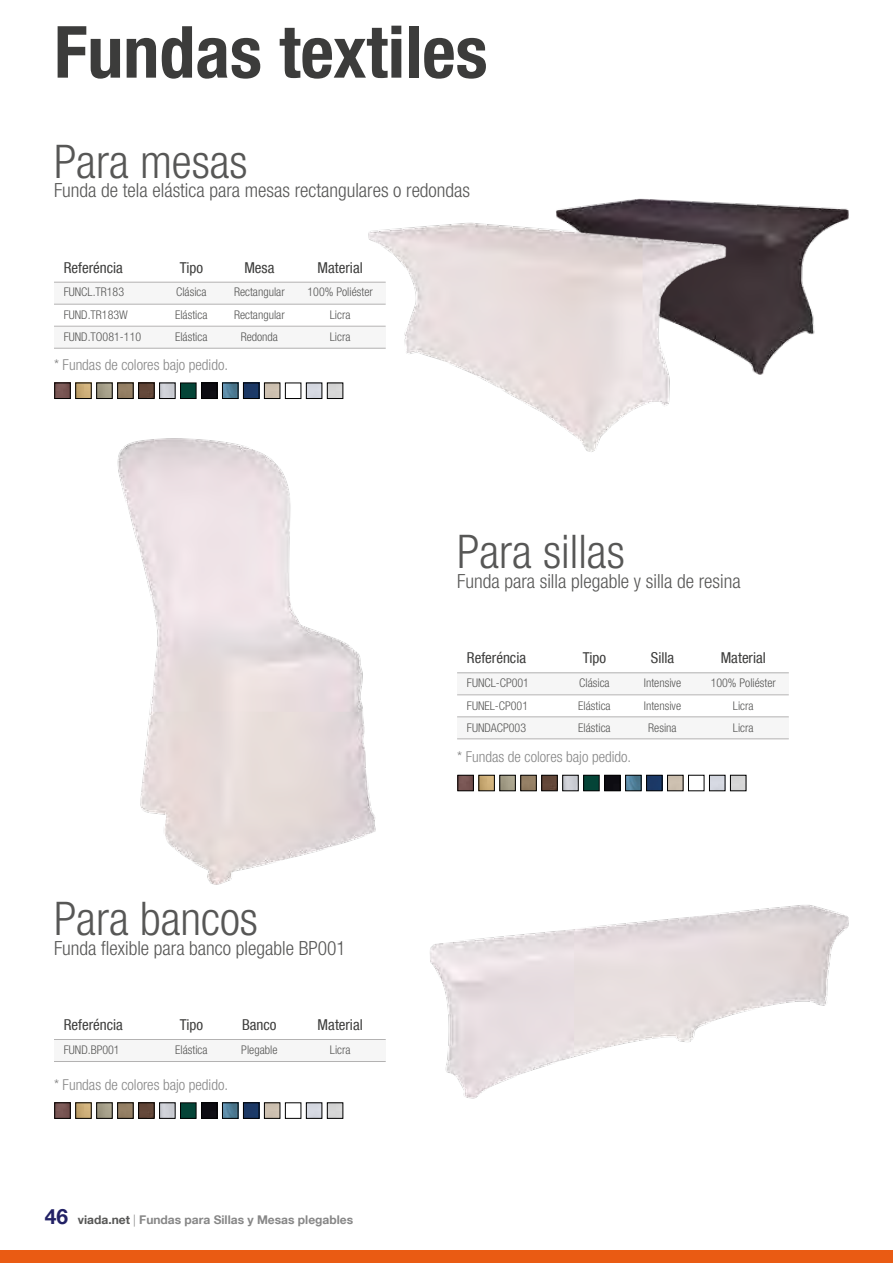
<style>
.page{position:relative;width:893px;height:1263px;background:#fff}
.page>*{position:absolute;margin:0;border:0;box-sizing:border-box;transform-origin:0 0}
.t1{font:700 condensed 72px "Helvetica Neue LT Com";color:#3c3c3b}
.t2{font:300 condensed 46.5px "Helvetica Neue LT Com";color:#575756}
.t3{font:700 21px "Helvetica Neue LT Com";color:#222165}
.t4{font:300 condensed 19.5px "Helvetica Neue LT Com";color:#575756}
.t5{font:300 condensed 15px "Helvetica Neue LT Com";color:#878787}
.t6{font:condensed 15px "Helvetica Neue LT Com";color:#3c3c3b}
.t7{font:300 condensed 12px "Helvetica Neue LT Com";color:#575756}
.t8{font:700 12px "Helvetica Neue LT Com";color:#878787}
.s1{color:#575756}
.s2{font-weight:300}
</style>
<div class="page">
<img style="left:556px;top:198px;width:293px;height:177px">
<img style="left:366px;top:219px;width:363px;height:233px">
<img style="left:117px;top:435px;width:262px;height:450px">
<img style="left:430px;top:905px;width:419px;height:194px">
<img style="left:203px;top:385px;width:12px;height:12px">
<div style="left:201px;top:383px;width:16px;height:16px;border:1px solid #000"></div>
<img style="left:56px;top:385px;width:13px;height:12px">
<div style="left:54px;top:383px;width:17px;height:16px;border:1px solid #000"></div>
<img style="left:224px;top:385px;width:12px;height:12px">
<div style="left:222px;top:383px;width:16px;height:16px;border:1px solid #000"></div>
<img style="left:77px;top:385px;width:12px;height:12px">
<div style="left:75px;top:383px;width:16px;height:16px;border:1px solid #000"></div>
<div style="left:306px;top:383px;width:16px;height:16px;border:1px solid #000"></div>
<img style="left:245px;top:385px;width:12px;height:12px">
<div style="left:243px;top:383px;width:16px;height:16px;border:1px solid #000"></div>
<div style="left:96px;top:383px;width:16px;height:16px;border:1px solid #000"></div>
<div style="left:327px;top:383px;width:16px;height:16px;border:1px solid #000"></div>
<div style="left:264px;top:383px;width:16px;height:16px;border:1px solid #000"></div>
<img style="left:119px;top:385px;width:12px;height:12px">
<div style="left:117px;top:383px;width:16px;height:16px;border:1px solid #000"></div>
<div style="left:159px;top:383px;width:16px;height:16px;border:1px solid #000"></div>
<div style="left:285px;top:383px;width:16px;height:16px;border:1px solid #000"></div>
<img style="left:140px;top:385px;width:12px;height:12px">
<div style="left:138px;top:383px;width:16px;height:16px;border:1px solid #000"></div>
<div style="left:181px;top:383px;width:15px;height:15px;background:#044437"></div>
<div style="left:180px;top:383px;width:16px;height:16px;border:1px solid #000"></div>
<img style="left:606px;top:777px;width:12px;height:12px">
<div style="left:604px;top:775px;width:16px;height:16px;border:1px solid #000"></div>
<img style="left:460px;top:777px;width:12px;height:12px">
<div style="left:458px;top:775px;width:16px;height:16px;border:1px solid #000"></div>
<img style="left:627px;top:777px;width:12px;height:12px">
<div style="left:625px;top:775px;width:16px;height:16px;border:1px solid #000"></div>
<img style="left:481px;top:777px;width:12px;height:12px">
<div style="left:479px;top:775px;width:16px;height:16px;border:1px solid #000"></div>
<div style="left:709px;top:775px;width:16px;height:16px;border:1px solid #000"></div>
<img style="left:648px;top:777px;width:12px;height:12px">
<div style="left:646px;top:775px;width:16px;height:16px;border:1px solid #000"></div>
<div style="left:500px;top:775px;width:16px;height:16px;border:1px solid #000"></div>
<div style="left:730px;top:775px;width:16px;height:16px;border:1px solid #000"></div>
<div style="left:667px;top:775px;width:16px;height:16px;border:1px solid #000"></div>
<img style="left:522px;top:777px;width:13px;height:12px">
<div style="left:520px;top:775px;width:17px;height:16px;border:1px solid #000"></div>
<div style="left:562px;top:775px;width:16px;height:16px;border:1px solid #000"></div>
<div style="left:688px;top:775px;width:16px;height:16px;border:1px solid #000"></div>
<img style="left:543px;top:777px;width:12px;height:12px">
<div style="left:541px;top:775px;width:16px;height:16px;border:1px solid #000"></div>
<div style="left:584px;top:775px;width:15px;height:16px;background:#044437"></div>
<div style="left:583px;top:775px;width:16px;height:16px;border:1px solid #000"></div>
<img style="left:203px;top:1104px;width:12px;height:12px">
<div style="left:201px;top:1102px;width:16px;height:16px;border:1px solid #000"></div>
<img style="left:56px;top:1104px;width:13px;height:12px">
<div style="left:54px;top:1102px;width:17px;height:16px;border:1px solid #000"></div>
<img style="left:224px;top:1104px;width:12px;height:12px">
<div style="left:222px;top:1102px;width:16px;height:16px;border:1px solid #000"></div>
<img style="left:77px;top:1104px;width:12px;height:12px">
<div style="left:75px;top:1102px;width:16px;height:16px;border:1px solid #000"></div>
<img style="left:245px;top:1104px;width:12px;height:12px">
<div style="left:243px;top:1102px;width:16px;height:16px;border:1px solid #000"></div>
<div style="left:96px;top:1102px;width:16px;height:16px;border:1px solid #000"></div>
<div style="left:327px;top:1102px;width:16px;height:16px;border:1px solid #000"></div>
<div style="left:264px;top:1102px;width:16px;height:16px;border:1px solid #000"></div>
<img style="left:119px;top:1104px;width:12px;height:12px">
<div style="left:117px;top:1102px;width:16px;height:16px;border:1px solid #000"></div>
<div style="left:159px;top:1102px;width:16px;height:16px;border:1px solid #000"></div>
<img style="left:140px;top:1104px;width:12px;height:12px">
<div style="left:138px;top:1102px;width:16px;height:16px;border:1px solid #000"></div>
<div style="left:181px;top:1103px;width:15px;height:15px;background:#044437"></div>
<div style="left:180px;top:1102px;width:16px;height:16px;border:1px solid #000"></div>
<div style="left:457px;top:672px;width:332px;height:67px;background:#f6f6f6"></div>
<div style="left:457px;top:695px;width:332px;height:22px;background:#fff"></div>
<hr style="left:457px;top:672px;width:332px;height:1px;background:#b3b2b2">
<hr style="left:457px;top:694px;width:332px;height:1px;background:#b3b2b2">
<hr style="left:457px;top:716px;width:332px;height:1px;background:#b3b2b2">
<hr style="left:457px;top:738px;width:332px;height:1px;background:#b3b2b2">
<div style="left:54px;top:282px;width:332px;height:67px;background:#f6f6f6"></div>
<div style="left:54px;top:304px;width:332px;height:22px;background:#fff"></div>
<hr style="left:54px;top:282px;width:332px;height:1px;background:#b3b2b2">
<hr style="left:54px;top:304px;width:332px;height:1px;background:#b3b2b2">
<hr style="left:54px;top:326px;width:332px;height:1px;background:#b3b2b2">
<hr style="left:54px;top:348px;width:332px;height:1px;background:#b3b2b2">
<div style="left:54px;top:1039px;width:332px;height:23px;background:#f6f6f6"></div>
<hr style="left:54px;top:1039px;width:332px;height:1px;background:#b3b2b2">
<hr style="left:54px;top:1061px;width:332px;height:1px;background:#b3b2b2">
<div style="left:0;top:1250px;width:893px;height:13px;background:#ea5b13"></div>
<h1 class="t1" style="left:54px;top:9px;width:435px">Fundas textiles</h1>
<h2 class="t2" style="left:54px;top:134px;width:195px">Para mesas</h2>
<h3 class="t4" style="left:54px;top:179px;width:418px">Funda de tela elástica para mesas rectangulares o redondas</h3>
<p class="t6" style="left:64px;top:258px;width:61px">Referéncia</p>
<p class="t6" style="left:180px;top:258px;width:25px">Tipo</p>
<p class="t6" style="left:244px;top:258px;width:31px">Mesa</p>
<p class="t6" style="left:318px;top:258px;width:47px">Material</p>
<p class="t7" style="left:64px;top:285px;width:62px">FUNCL.TR183</p>
<p class="t7" style="left:176px;top:285px;width:32px">Clásica</p>
<p class="t7" style="left:234px;top:285px;width:52px">Rectangular</p>
<p class="t7" style="left:308px;top:285px;width:67px">100% Poliéster</p>
<p class="t7" style="left:64px;top:308px;width:66px">FUND.TR183W</p>
<p class="t7" style="left:175px;top:308px;width:34px">Elástica</p>
<p class="t7" style="left:234px;top:308px;width:52px">Rectangular</p>
<p class="t7" style="left:330px;top:308px;width:22px">Licra</p>
<p class="t7" style="left:64px;top:330px;width:79px">FUND.TO081-110</p>
<p class="t7" style="left:175px;top:330px;width:34px">Elástica</p>
<p class="t7" style="left:241px;top:330px;width:39px">Redonda</p>
<p class="t7" style="left:330px;top:330px;width:22px">Licra</p>
<p class="t5" style="left:54px;top:356px;width:176px">* Fundas de colores bajo pedido.</p>
<h2 class="t2" style="left:54px;top:892px;width:205px">Para bancos</h2>
<h3 class="t4" style="left:54px;top:937px;width:293px">Funda flexible para banco plegable BP001</h3>
<p class="t6" style="left:64px;top:1016px;width:61px">Referéncia</p>
<p class="t6" style="left:180px;top:1016px;width:25px">Tipo</p>
<p class="t6" style="left:242px;top:1016px;width:36px">Banco</p>
<p class="t6" style="left:318px;top:1016px;width:47px">Material</p>
<p class="t7" style="left:64px;top:1042px;width:57px">FUND.BP001</p>
<p class="t7" style="left:175px;top:1042px;width:34px">Elástica</p>
<p class="t7" style="left:241px;top:1042px;width:38px">Plegable</p>
<p class="t7" style="left:330px;top:1042px;width:22px">Licra</p>
<p class="t5" style="left:54px;top:1076px;width:176px">* Fundas de colores bajo pedido.</p>
<h3 class="t3" style="left:45px;top:1203px;width:25px">46</h3>
<p class="t8" style="left:78px;top:1212px;width:277px"><span class="s1">viada.net</span> <span class="s2">|</span> Fundas para Sillas y Mesas plegables</p>
<h2 class="t2" style="left:457px;top:525px;width:169px">Para sillas</h2>
<h3 class="t4" style="left:457px;top:570px;width:285px">Funda para silla plegable y silla de resina</h3>
<p class="t6" style="left:467px;top:649px;width:61px">Referéncia</p>
<p class="t6" style="left:583px;top:649px;width:25px">Tipo</p>
<p class="t6" style="left:651px;top:649px;width:25px">Silla</p>
<p class="t6" style="left:721px;top:649px;width:47px">Material</p>
<p class="t7" style="left:467px;top:676px;width:64px">FUNCL-CP001</p>
<p class="t7" style="left:579px;top:676px;width:32px">Clásica</p>
<p class="t7" style="left:644px;top:676px;width:39px">Intensive</p>
<p class="t7" style="left:711px;top:676px;width:67px">100% Poliéster</p>
<p class="t7" style="left:467px;top:698px;width:63px">FUNEL-CP001</p>
<p class="t7" style="left:578px;top:698px;width:34px">Elástica</p>
<p class="t7" style="left:644px;top:698px;width:39px">Intensive</p>
<p class="t7" style="left:733px;top:698px;width:22px">Licra</p>
<p class="t7" style="left:467px;top:721px;width:61px">FUNDACP003</p>
<p class="t7" style="left:578px;top:721px;width:34px">Elástica</p>
<p class="t7" style="left:648px;top:721px;width:30px">Resina</p>
<p class="t7" style="left:733px;top:721px;width:22px">Licra</p>
<p class="t5" style="left:457px;top:748px;width:176px">* Fundas de colores bajo pedido.</p>
</div>
